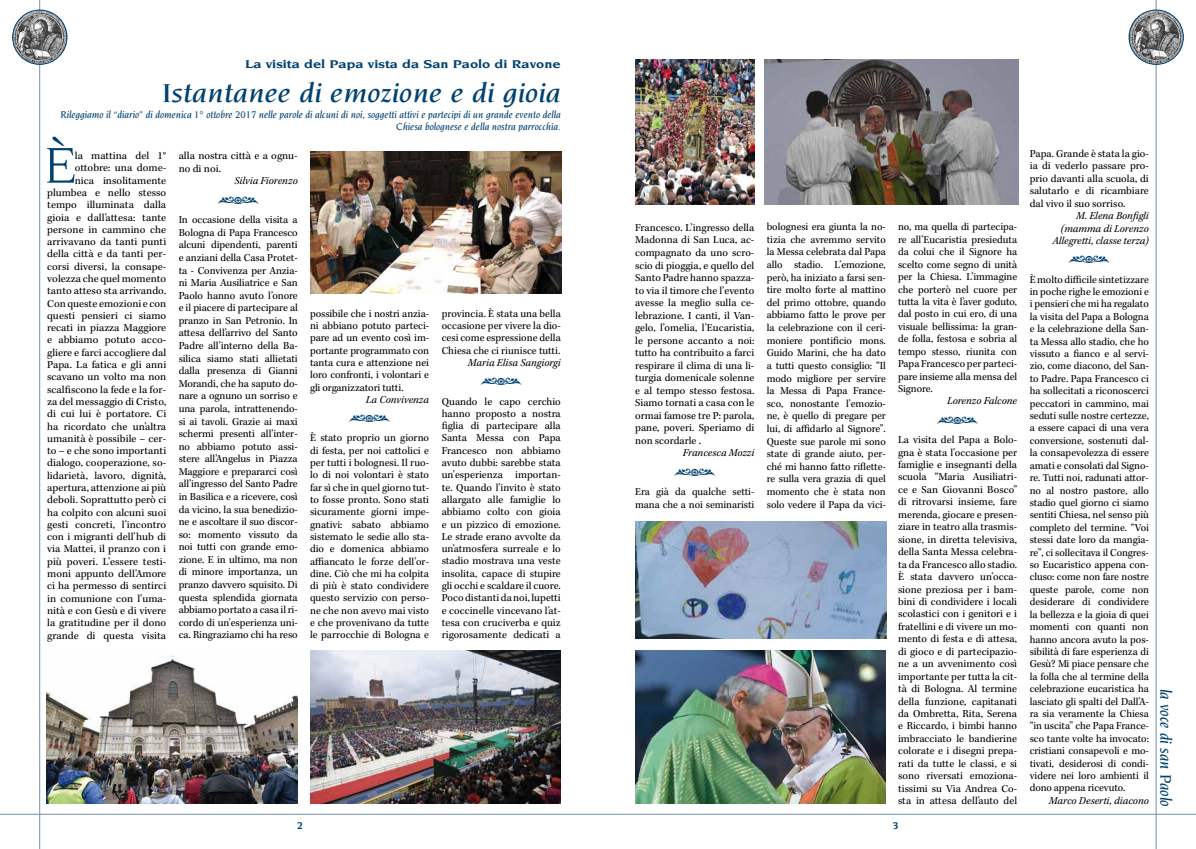
<style>
.page{position:relative;width:1196px;height:849px;background:#fff}
.page>*{position:absolute;margin:0;border:0;box-sizing:border-box;transform-origin:0 0}
.t1{font:italic 54.51px "Novarese Std";color:#004171}
.t2{font:italic 500 28px "Novarese Std";color:#004171;scale:1.2 1}
.t3{font:italic 500 16.62px "Novarese Std";color:#004171}
.t4{font:700 12.25px "Novarese Std";color:#004171;scale:1.2 1}
.t5{font:10.94px/12.4px "Kepler Std";color:#000;text-align:justify}
.t6{font:italic 10.94px/12.4px "Kepler Std";color:#000;text-align:right}
.t7{font:italic 500 10.5px/11.7px "Novarese Std";color:#004171;text-align:right}
.t8{font:700 10.5px "Novarese Std";color:#004171}
</style>
<div class="page">
<hr style="left:0;top:813px;width:1196px;height:1px;background:#718eb1">
<hr style="left:39px;top:0;width:1px;height:848px;background:#718eb1">
<img style="left:13px;top:10px;width:54px;height:54px;border-radius:27px">
<div style="left:12px;top:10px;width:55px;height:55px;border:1px solid #004171;border-radius:50%"></div>
<hr style="left:1155px;top:0;width:1px;height:848px;background:#718eb1">
<img style="left:1129px;top:10px;width:54px;height:54px;border-radius:27px">
<div style="left:1128px;top:10px;width:55px;height:55px;border:1px solid #004171;border-radius:50%"></div>
<img style="left:47px;top:655px;width:251px;height:147px">
<img style="left:310px;top:152px;width:251px;height:141px">
<img style="left:310px;top:650px;width:251px;height:152px">
<img style="left:635px;top:59px;width:119px;height:146px">
<img style="left:764px;top:59px;width:254px;height:146px">
<img style="left:635px;top:521px;width:252px;height:117px">
<img style="left:635px;top:650px;width:250px;height:152px">
<p class="t4" style="left:245px;top:57px;width:264px">La visita del Papa vista da San Paolo di Ravone</p>
<h2 class="t2" style="left:162px;top:77px;width:334px">Istantanee di emozione e di gioia</h2>
<p class="t7" style="left:60px;top:109px;width:502px">Rileggiamo il “diario” di domenica 1° ottobre 2017 nelle parole di alcuni di noi, soggetti attivi e partecipi di un grande evento della<br>Chiesa bolognese e della nostra parrocchia.</p>
<p class="t5" style="left:179px;top:150px;width:121px">alla nostra città e a ognu&shy;no di noi.</p>
<p class="t6" style="left:234px;top:175px;width:65px">Silvia Fiorenzo</p>
<p class="t5" style="left:179px;top:214px;width:121px">In occasione della visita a Bologna di Papa Francesco alcuni dipendenti, parenti e anziani della Casa Protet&shy;ta - Convivenza per Anzia&shy;ni Maria Ausiliatrice e San Paolo hanno avuto l’onore e il piacere di partecipare al pranzo in San Petronio. In attesa dell’arrivo del Santo Padre all’interno della Ba&shy;silica siamo stati allietati dalla presenza di Gianni Morandi, che ha saputo do&shy;nare a ognuno un sorriso e una parola, intrattenendo&shy;si ai tavoli. Grazie ai maxi schermi presenti all’inter&shy;no abbiamo potuto assi&shy;stere all’Angelus in Piazza Maggiore e prepararci così all’ingresso del Santo Padre in Basilica e a ricevere, così da vicino, la sua benedizio&shy;ne e ascoltare il suo discor&shy;so: momento vissuto da noi tutti con grande emo&shy;zione. E in ultimo, ma non di minore importanza, un pranzo davvero squisito. Di questa splendida giornata abbiamo portato a casa il ri&shy;cordo di un’esperienza uni&shy;ca. Ringraziamo chi ha reso</p>
<h1 class="t1" style="left:44px;top:135px;width:35px">È</h1>
<p class="t5" style="left:47px;top:150px;width:121px;text-align:right">la mattina del 1° ottobre: una dome-<br>nica insolitamente plumbea e nello stesso tempo illuminata dalla gioia e dall’attesa: tante persone in cammino che arrivavano da tanti punti della città e da tanti per&shy;corsi diversi, la consape&shy;volezza che quel momento tanto atteso sta arrivando.<br>Con queste emozioni e con questi pensieri ci siamo recati in piazza Maggiore e abbiamo potuto acco&shy;gliere e farci accogliere dal<br>Papa. La fatica e gli anni scavano un volto ma non scalfiscono la fede e la for&shy;za del messaggio di Cristo, di cui lui è portatore. Ci ha ricordato che un’altra umanità è possibile – cer&shy;to – e che sono importanti dialogo, cooperazione, so&shy;lidarietà, lavoro, dignità, apertura, attenzione ai più deboli. Soprattutto però ci ha colpito con alcuni suoi gesti concreti, l’incontro con i migranti dell’hub di via Mattei, il pranzo con i più poveri. L’essere testi&shy;moni appunto dell’Amore ci ha permesso di sentirci in comunione con l’uma&shy;nità e con Gesù e di vivere la gratitudine per il dono grande di questa visita</p>
<p class="t5" style="left:442px;top:307px;width:121px">provincia. È stata una bella occasione per vivere la dio&shy;cesi come espressione della Chiesa che ci riunisce tutti.</p>
<p class="t5" style="left:310px;top:307px;width:121px">possibile che i nostri anzia&shy;ni abbiano potuto parteci&shy;pare ad un evento così im&shy;portante programmato con tanta cura e attenzione nei loro confronti, i volontari e gli organizzatori tutti.</p>
<p class="t6" style="left:366px;top:393px;width:65px">La Convivenza</p>
<p class="t5" style="left:310px;top:432px;width:121px">È stato proprio un giorno di festa, per noi cattolici e per tutti i bolognesi. Il ruo&shy;lo di noi volontari è stato far sì che in quel giorno tut&shy;to fosse pronto. Sono stati sicuramente giorni impe&shy;gnativi: sabato abbiamo sistemato le sedie allo sta&shy;dio e domenica abbiamo affiancato le forze dell’or&shy;dine. Ciò che mi ha colpita di più è stato condividere questo servizio con perso&shy;ne che non avevo mai visto e che provenivano da tutte le parrocchie di Bologna e</p>
<p class="t6" style="left:468px;top:356px;width:94px">Maria Elisa Sangiorgi</p>
<p class="t5" style="left:442px;top:395px;width:121px">Quando le capo cerchio</p>
<p class="t5" style="left:442px;top:407px;width:121px">hanno proposto a nostra figlia di partecipare alla Santa Messa con Papa Francesco non abbiamo avuto dubbi: sarebbe stata un’esperienza importan&shy;te. Quando l’invito è stato allargato alle famiglie lo abbiamo colto con gioia e un pizzico di emozione.<br>Le strade erano avvolte da un’atmosfera surreale e lo stadio mostrava una veste insolita, capace di stupire gli occhi e scaldare il cuore.<br>Poco distanti da noi, lupetti e coccinelle vincevano l’at&shy;tesa con cruciverba e quiz rigorosamente dedicati a</p>
<p class="t5" style="left:635px;top:222px;width:121px">Francesco. L’ingresso della Madonna di San Luca, ac&shy;compagnato da uno scro&shy;scio di pioggia, e quello del Santo Padre hanno spazza&shy;to via il timore che l’evento avesse la meglio sulla ce&shy;lebrazione. I canti, il Van&shy;gelo, l’omelia, l’Eucaristia, le persone accanto a noi: tutto ha contribuito a farci respirare il clima di una li&shy;turgia domenicale solenne e al tempo stesso festosa.<br>Siamo tornati a casa con le ormai famose tre P: parola, pane, poveri. Speriamo di non scordarle .</p>
<p class="t6" style="left:683px;top:447px;width:73px">Francesca Mozzi</p>
<p class="t5" style="left:635px;top:485px;width:121px">Era già da qualche setti&shy;mana che a noi seminaristi</p>
<p class="t5" style="left:766px;top:221px;width:121px">bolognesi era giunta la no&shy;tizia che avremmo servito la Messa celebrata dal Papa allo stadio. L’emozione, però, ha iniziato a farsi sen&shy;tire molto forte al mattino del primo ottobre, quando abbiamo fatto le prove per la celebrazione con il ceri&shy;moniere pontificio mons.<br>Guido Marini, che ha dato a tutti questo consiglio: “Il modo migliore per servire la Messa di Papa France&shy;sco, nonostante l’emozio&shy;ne, è quello di pregare per lui, di affidarlo al Signore”.<br>Queste sue parole mi sono state di grande aiuto, per&shy;ché mi hanno fatto riflette&shy;re sulla vera grazia di quel momento che è stata non solo vedere il Papa da vici-</p>
<p class="t5" style="left:898px;top:221px;width:121px">no, ma quella di partecipa&shy;re all’Eucaristia presieduta da colui che il Signore ha scelto come segno di unità per la Chiesa. L’immagine che porterò nel cuore per tutta la vita è l’aver goduto, dal posto in cui ero, di una visuale bellissima: la gran&shy;de folla, festosa e sobria al tempo stesso, riunita con Papa Francesco per parteci&shy;pare insieme alla mensa del Signore.</p>
<p class="t6" style="left:947px;top:395px;width:72px">Lorenzo Falcone</p>
<p class="t5" style="left:898px;top:434px;width:121px">La visita del Papa a Bolo&shy;gna è stata l’occasione per famiglie e insegnanti della scuola “Maria Ausiliatri&shy;ce e San Giovanni Bosco” di ritrovarsi insieme, fare merenda, giocare e presen&shy;ziare in teatro alla trasmis&shy;sione, in diretta televisiva, della Santa Messa celebra&shy;ta da Francesco allo stadio.<br>È stata davvero un’occa&shy;sione preziosa per i bam&shy;bini di condividere i locali scolastici con i genitori e i fratellini e di vivere un mo&shy;mento di festa e di attesa, di gioco e di partecipazio&shy;ne a un avvenimento così importante per tutta la cit&shy;tà di Bologna. Al termine della funzione, capitanati da Ombretta, Rita, Serena e Riccardo, i bimbi hanno imbracciato le bandierine colorate e i disegni prepa&shy;rati da tutte le classi, e si sono riversati emoziona&shy;tissimi su Via Andrea Co&shy;sta in attesa dell’auto del</p>
<p class="t8" style="left:297px;top:819px;width:7px">2</p>
<p class="t8" style="left:892px;top:819px;width:7px">3</p>
<p class="t5" style="left:1029px;top:148px;width:121px">Papa. Grande è stata la gio&shy;ia di vederlo passare pro&shy;prio davanti alla scuola, di salutarlo e di ricambiare dal vivo il suo sorriso.</p>
<p class="t6" style="left:1060px;top:210px;width:89px">M. Elena Bonfigli (mamma di Lorenzo</p>
<p class="t5" style="left:1029px;top:273px;width:121px">È molto difficile sintetizzare</p>
<p class="t6" style="left:1052px;top:234px;width:98px">Allegretti, classe terza)</p>
<p class="t5" style="left:1029px;top:285px;width:121px">in poche righe le emozioni e i pensieri che mi ha regalato la visita del Papa a Bologna e la celebrazione della San&shy;ta Messa allo stadio, che ho vissuto a fianco e al servi&shy;zio, come diacono, del San&shy;to Padre. Papa Francesco ci ha sollecitati a riconoscerci peccatori in cammino, mai seduti sulle nostre certezze, a essere capaci di una vera conversione, sostenuti dal&shy;la consapevolezza di essere amati e consolati dal Signo&shy;re. Tutti noi, radunati attor&shy;no al nostro pastore, allo stadio quel giorno ci siamo sentiti Chiesa, nel senso più completo del termine. “Voi stessi date loro da mangia&shy;re”, ci sollecitava il Congres&shy;so Eucaristico appena con&shy;cluso: come non fare nostre queste parole, come non desiderare di condividere la bellezza e la gioia di quei momenti con quanti non hanno ancora avuto la pos&shy;sibilità di fare esperienza di Gesù? Mi piace pensare che la folla che al termine della celebrazione eucaristica ha lasciato gli spalti del Dall’A&shy;ra sia veramente la Chiesa “in uscita” che Papa France&shy;sco tante volte ha invocato: cristiani consapevoli e mo&shy;tivati, desiderosi di condi&shy;videre nei loro ambienti il dono appena ricevuto.</p>
<p class="t6" style="left:1048px;top:794px;width:101px">Marco Deserti, diacono</p>
<h3 class="t3" style="left:1174px;top:688px;width:119px;rotate:90deg">la voce di san Paolo</h3>
</div>
